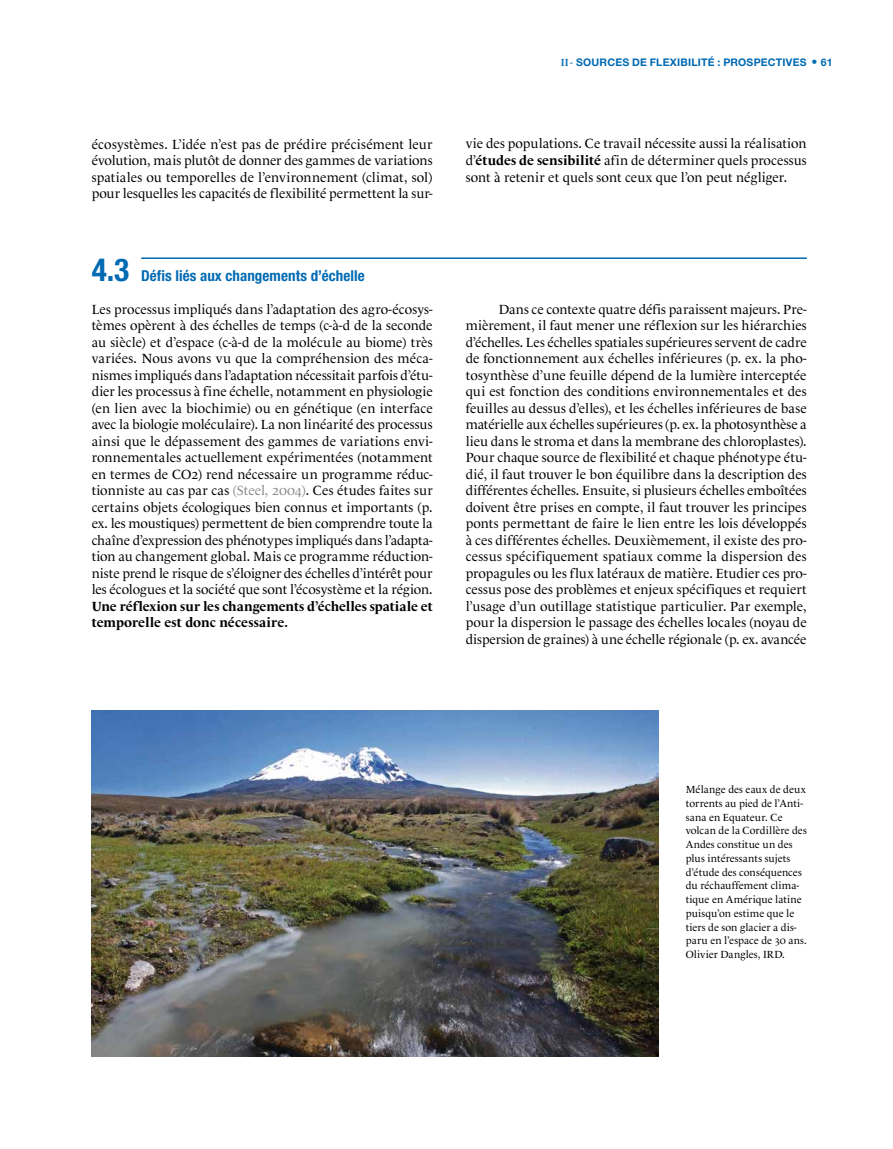
<style>
.page{position:relative;width:893px;height:1149px;background:#fff}
.page>*{position:absolute;margin:0;border:0;box-sizing:border-box;transform-origin:0 0}
.t1{font:700 condensed 15px "Helvetica Neue LT Pro";letter-spacing:.005em;color:#006ab3}
.t2{font:13.5px/16.5px "Le Monde Livre Normal Os F";color:#000;text-align:justify}
.t3{font:13.5px/16.5px "Le Monde Livre Bold Os F";color:#000}
.t4{font:10.5px/13.8px "Le Monde Livre Normal Os F";letter-spacing:.005em;color:#000}
.t5{font:700 10.5px "Helvetica Neue LT Pro";letter-spacing:.02em;color:#006ab3}
.s1{font-family:"Le Monde Livre Demi Os F";font-weight:400}
.s2{font-size:12px}
.s3{font-family:"Le Monde Livre Bold Os F"}
.s4{font-size:31.5px}
.s5{color:#87888a}
</style>
<div class="page">
<hr style="left:141px;top:257px;width:666px;height:2px;background:#006ab3">
<img style="left:92px;top:710px;width:566px;height:346px">
<p class="t5" style="left:561px;top:56px;width:273px"><span class="s1">II-</span> SOURCEs DE FLEXIBILITÉ : PROSPECTIVES <span class="s2">•</span> 61</p>
<p class="t2" style="left:92px;top:135px;width:342px">écosystèmes. L’idée n’est pas de prédire précisément leur évolution, mais plutôt de donner des gammes de variations spatiales ou temporelles de l’environnement (climat, sol) pour lesquelles les capacités de flexibilité permettent la sur-</p>
<p class="t2" style="left:466px;top:135px;width:343px">vie des populations. Ce travail nécessite aussi la réalisation d’<span class="s3">études de sensibilité</span> afin de déterminer quels processus sont à retenir et quels sont ceux que l’on peut négliger.</p>
<p class="t1" style="left:92px;top:266px;width:275px"><span class="s4">4.3</span> Défis liés aux changements d’échelle</p>
<p class="t2" style="left:92px;top:301px;width:343px">Les processus impliqués dans l’adaptation des agro-écosys&shy;tèmes opèrent à des échelles de temps (c-à-d de la seconde au siècle) et d’espace (c-à-d de la molécule au biome) très variées. Nous avons vu que la compréhension des méca&shy;nismes impliqués dans l’adaptation nécessitait parfois d’étu&shy;dier les processus à fine échelle, notamment en physiologie (en lien avec la biochimie) ou en génétique (en interface avec la biologie moléculaire). La non linéarité des processus ainsi que le dépassement des gammes de variations envi&shy;ronnementales actuellement expérimentées (notamment en termes de CO2) rend nécessaire un programme réduc&shy;tionniste au cas par cas <span class="s5">(Steel, 2004)</span>. Ces études faites sur certains objets écologiques bien connus et importants (p. ex. les moustiques) permettent de bien comprendre toute la chaîne d’expression des phénotypes impliqués dans l’adapta&shy;tion au changement global. Mais ce programme réduction&shy;niste prend le risque de s’éloigner des échelles d’intérêt pour les écologues et la société que sont l’écosystème et la région.</p>
<p class="t3" style="left:92px;top:598px;width:343px">Une réflexion sur les changements d’échelles spatiale et temporelle est donc nécessaire.</p>
<p class="t2" style="left:466px;top:301px;width:343px;text-indent:33px">Dans ce contexte quatre défis paraissent majeurs. Pre&shy;mièrement, il faut mener une réflexion sur les hiérarchies d’échelles. Les échelles spatiales supérieures servent de cadre de fonctionnement aux échelles inférieures (p. ex. la pho&shy;tosynthèse d’une feuille dépend de la lumière interceptée qui est fonction des conditions environnementales et des feuilles au dessus d’elles), et les échelles inférieures de base matérielle aux échelles supérieures (p. ex. la photosynthèse a lieu dans le stroma et dans la membrane des chloroplastes).<br>Pour chaque source de flexibilité et chaque phénotype étu&shy;dié, il faut trouver le bon équilibre dans la description des différentes échelles. Ensuite, si plusieurs échelles emboîtées doivent être prises en compte, il faut trouver les principes ponts permettant de faire le lien entre les lois développés à ces différentes échelles. Deuxièmement, il existe des pro&shy;cessus spécifiquement spatiaux comme la dispersion des propagules ou les flux latéraux de matière. Etudier ces pro&shy;cessus pose des problèmes et enjeux spécifiques et requiert l’usage d’un outillage statistique particulier. Par exemple, pour la dispersion le passage des échelles locales (noyau de dispersion de graines) à une échelle régionale (p. ex. avancée</p>
<p class="t4" style="left:686px;top:782px;width:123px">Mélange des eaux de deux torrents au pied de l’Anti&shy;sana en Equateur. Ce volcan de la Cordillère des<br>Andes constitue un des plus intéressants sujets d’étude des conséquences du réchauffement clima&shy;tique en Amérique latine puisqu’on estime que le tiers de son glacier a dis&shy;paru en l’espace de 30 ans.<br>Olivier Dangles, IRD.</p>
</div>
